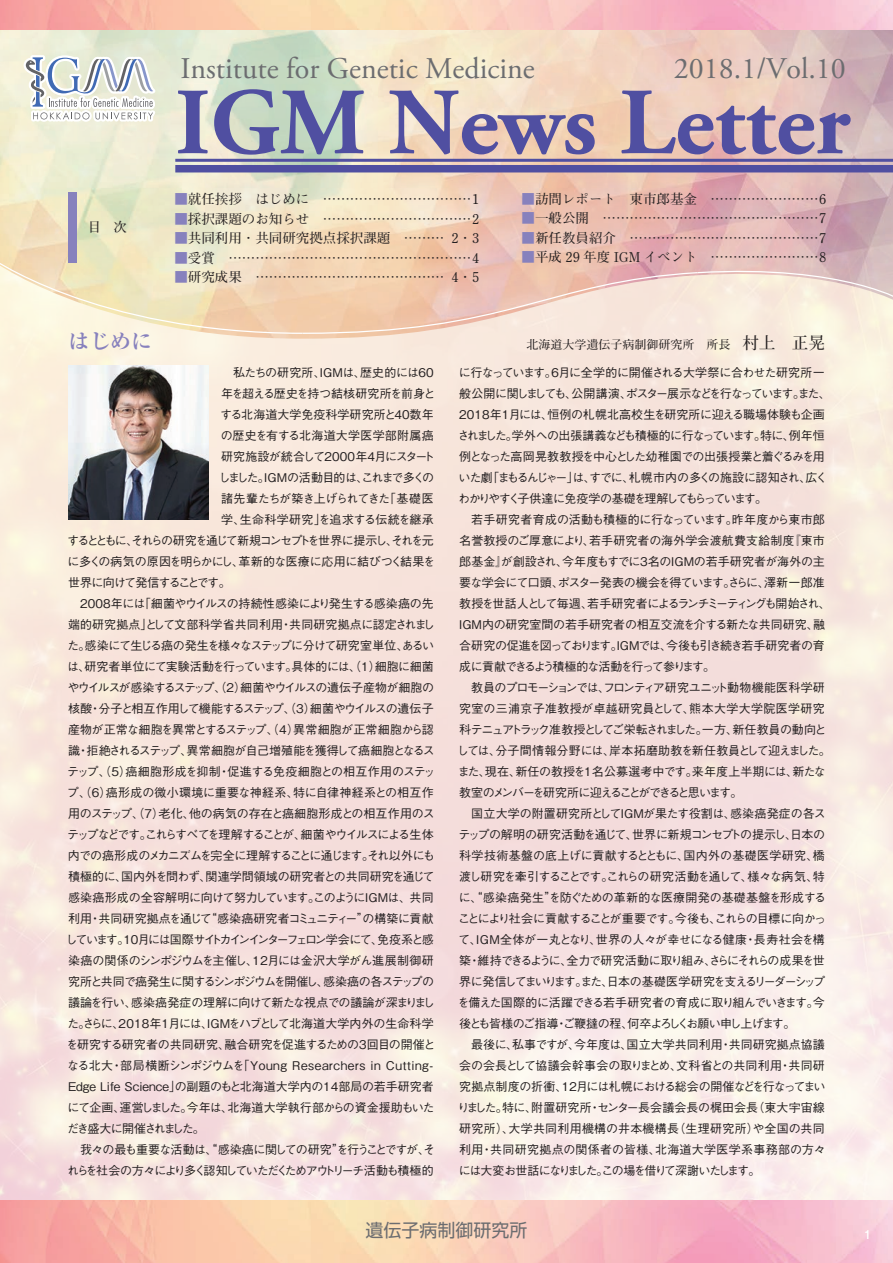
<style>
.page{position:relative;width:893px;height:1263px;background:#fff}
.page>*{position:absolute;margin:0;border:0;box-sizing:border-box;transform-origin:0 0}
.t1{font:700 94.5px "Adobe Garamond Pro";color:#504fa1}
.t2{font:30px "Adobe Garamond Pro";color:#6c6d70}
.t3{font:700 21px "Ryumin Pro";color:#8781bd}
.t4{font:18px "Shin Go Pro";color:#6c6d70}
.t5{font:700 13.5px "Futo Min A101 Pro";color:#231f20}
.t6{font:500 12px/21px "Gothic BBB Pro";letter-spacing:-.045em;color:#231f20;text-align:justify}
.t7{font:500 12px/21px "Gothic BBB Pro";letter-spacing:-.025em;color:#231f20}
.t8{font:500 12px/21px "Gothic BBB Pro";letter-spacing:-.075em;color:#231f20}
.t9{font:500 12px "Gothic BBB Pro";letter-spacing:-.02em;color:#231f20}
.t10{font:500 12px "Gothic BBB Pro";letter-spacing:-.01em;color:#231f20}
.t11{font:500 12px "Gothic BBB Pro";letter-spacing:-.14em;color:#231f20}
.t12{font:500 12px "Gothic BBB Pro";color:#231f20}
.t13{font:500 12px "Gothic BBB Pro";letter-spacing:.005em;color:#231f20}
.t14{font:500 12px "Gothic BBB Pro";letter-spacing:-.095em;color:#231f20}
.t15{font:500 12px "Gothic BBB Pro";letter-spacing:.045em;color:#231f20}
.t16{font:500 12px "Gothic BBB Pro";letter-spacing:-.105em;color:#231f20}
.t17{font:500 12px "Gothic BBB Pro";letter-spacing:-.115em;color:#231f20}
.t18{font:500 12px "Gothic BBB Pro";letter-spacing:-.125em;color:#231f20}
.t19{font:500 12px "Gothic BBB Pro";letter-spacing:-.08em;color:#231f20}
.t20{font:500 12px "Gothic BBB Pro";letter-spacing:-.1em;color:#231f20}
.t21{font:500 12px "Gothic BBB Pro";letter-spacing:-.085em;color:#231f20}
.t22{font:500 12px "Gothic BBB Pro";letter-spacing:.01em;color:#231f20}
.t23{font:500 12px "Gothic BBB Pro";letter-spacing:.025em;color:#231f20}
.t24{font:700 12px "Futo Min A101 Pro";color:#231f20}
.t25{font:500 12px "Gothic BBB Pro";letter-spacing:-.09em;color:#231f20}
.t26{font:500 12px "Gothic BBB Pro";letter-spacing:-.07em;color:#231f20}
.t27{font:500 12px "Gothic BBB Pro";letter-spacing:.03em;color:#231f20}
.t28{font:500 12px "Gothic BBB Pro";letter-spacing:.02em;color:#231f20}
.t29{font:500 12px "Gothic BBB Pro";letter-spacing:-.155em;color:#231f20}
.t30{font:500 11.25px "Gothic MB101 Pro";color:#fff}
.s1{color:#8781bd}
.s2{font-size:16.5px}
</style>
<div class="page">
<img style="left:0;top:339px;width:893px;height:862px">
<img style="left:0;top:30px;width:893px;height:309px">
<hr style="left:175px;top:159px;width:718px;height:3px;background:#504fa1">
<div style="left:175px;top:165px;width:718px;height:7px;background:#504fa1"></div>
<div style="left:68px;top:192px;width:9px;height:71px;background:#8781bd"></div>
<img style="left:68px;top:366px;width:140px;height:153px">
<svg style="left:0;top:254px;width:893px;height:80px;background:#f1d9c4"></svg>
<svg style="left:20px;top:29px;width:142px;height:142px"></svg>
<p class="t5" style="left:88px;top:216px;width:41px">目　次</p>
<h2 class="t2" style="left:180px;top:50px;width:356px">Institute for Genetic Medicine</h2>
<h2 class="t2" style="left:674px;top:50px;width:174px">2018.1/Vol.10</h2>
<h1 class="t1" style="left:175px;top:68px;width:677px">IGM News Letter</h1>
<p class="t5" style="left:174px;top:188px;width:307px"><span class="s1">■</span>就任挨拶　はじめに ……………………………1</p>
<p class="t5" style="left:174px;top:208px;width:307px"><span class="s1">■</span>採択課題のお知らせ ……………………………2</p>
<p class="t5" style="left:174px;top:227px;width:307px"><span class="s1">■</span>共同利用・共同研究拠点採択課題 ……… 2・3</p>
<p class="t5" style="left:174px;top:247px;width:307px"><span class="s1">■</span>受賞 ………………………………………………4</p>
<p class="t5" style="left:174px;top:266px;width:307px"><span class="s1">■</span>研究成果 …………………………………… 4・5</p>
<p class="t5" style="left:522px;top:188px;width:307px"><span class="s1">■</span>訪問レポート　東市郎基金 ……………………6</p>
<p class="t5" style="left:522px;top:208px;width:307px"><span class="s1">■</span>一般公開 …………………………………………7</p>
<p class="t5" style="left:522px;top:227px;width:307px"><span class="s1">■</span>新任教員紹介 ……………………………………7</p>
<p class="t5" style="left:522px;top:247px;width:307px"><span class="s1">■</span>平成 29 年度 IGM イベント ……………………8</p>
<h3 class="t3" style="left:68px;top:325px;width:85px">はじめに</h3>
<p class="t24" style="left:526px;top:335px;width:300px">北海道大学遺伝子病制御研究所　所長　<span class="s2">村上　正晃</span></p>
<p class="t10" style="left:233px;top:362px;width:202px">私たちの研究所、IGMは、歴史的には60</p>
<p class="t25" style="left:221px;top:383px;width:216px">年を超える歴史を持つ結核研究所を前身と</p>
<p class="t13" style="left:220px;top:404px;width:215px">する北海道大学免疫科学研究所と40数年</p>
<p class="t28" style="left:221px;top:425px;width:215px">の歴史を有する北海道大学医学部附属癌</p>
<p class="t7" style="left:221px;top:444px;width:215px">研究施設が統合して2000年4月にスタート</p>
<p class="t6" style="left:218px;top:465px;width:217px">しました。IGMの活動目的は、これまで多くの</p>
<p class="t26" style="left:221px;top:488px;width:214px">諸先輩たちが築き上げられてきた「基礎医</p>
<p class="t27" style="left:221px;top:509px;width:214px">学、生命科学研究」を追求する伝統を継承</p>
<p class="t11" style="left:67px;top:530px;width:368px">するとともに、それらの研究を通じて新規コンセプトを世界に提示し、それを元</p>
<p class="t7" style="left:68px;top:549px;width:369px">に多くの病気の原因を明らかにし、革新的な医療に応用に結びつく結果を</p>
<p class="t14" style="left:68px;top:572px;width:164px">世界に向けて発信することです。</p>
<p class="t9" style="left:80px;top:593px;width:355px">2008年には「細菌やウイルスの持続性感染により発生する感染癌の先</p>
<p class="t22" style="left:68px;top:614px;width:368px">端的研究拠点」として文部科学省共同利用・共同研究拠点に認定されまし</p>
<p class="t19" style="left:67px;top:635px;width:369px">た。感染にて生じる癌の発生を様々なステップに分けて研究室単位、あるい</p>
<p class="t6" style="left:67px;top:654px;width:368px">は、研究者単位にて実験活動を行っています。具体的には、（1）細胞に細菌</p>
<p class="t16" style="left:67px;top:677px;width:368px">やウイルスが感染するステップ、（2）細菌やウイルスの遺伝子産物が細胞の</p>
<p class="t14" style="left:68px;top:698px;width:367px">核酸・分子と相互作用して機能するステップ、（3）細菌やウイルスの遺伝子</p>
<p class="t6" style="left:68px;top:717px;width:367px">産物が正常な細胞を異常とするステップ、（4）異常細胞が正常細胞から認</p>
<p class="t20" style="left:68px;top:740px;width:368px">識・拒絶されるステップ、異常細胞が自己増殖能を獲得して癌細胞となるス</p>
<p class="t12" style="left:67px;top:761px;width:370px">テップ、（5）癌細胞形成を抑制・促進する免疫細胞との相互作用のステッ</p>
<p class="t23" style="left:67px;top:782px;width:368px">プ、（6）癌形成の微小環境に重要な神経系、特に自律神経系との相互作</p>
<p class="t10" style="left:68px;top:803px;width:368px">用のステップ、（7）老化、他の病気の存在と癌細胞形成との相互作用のス</p>
<p class="t17" style="left:67px;top:824px;width:368px">テップなどです。これらすべてを理解することが、細菌やウイルスによる生体</p>
<p class="t21" style="left:68px;top:845px;width:368px">内での癌形成のメカニズムを完全に理解することに通じます。それ以外にも</p>
<p class="t10" style="left:68px;top:866px;width:368px">積極的に、国内外を問わず、関連学問領域の研究者との共同研究を通じて</p>
<p class="t6" style="left:68px;top:885px;width:367px">感染癌形成の全容解明に向けて努力しています。このようにIGMは、共同</p>
<p class="t9" style="left:68px;top:908px;width:367px">利用・共同研究拠点を通じて“感染癌研究者コミュニティー”の構築に貢献</p>
<p class="t11" style="left:66px;top:929px;width:370px">しています。10月には国際サイトカインインターフェロン学会にて、免疫系と感</p>
<p class="t6" style="left:68px;top:948px;width:367px">染癌の関係のシンポジウムを主催し、１２月には金沢大学がん進展制御研</p>
<p class="t8" style="left:68px;top:969px;width:368px">究所と共同で癌発生に関するシンポジウムを開催し、感染癌の各ステップの</p>
<p class="t6" style="left:68px;top:990px;width:368px">議論を行い、感染癌発症の理解に向けて新たな視点での議論が深まりまし</p>
<p class="t13" style="left:67px;top:1013px;width:368px">た。さらに、2018年1月には、IGMをハブとして北海道大学内外の生命科学</p>
<p class="t6" style="left:66px;top:1032px;width:371px">を研究する研究者の共同研究、融合研究を促進するための３回目の開催と</p>
<p class="t15" style="left:67px;top:1055px;width:368px">なる北大・部局横断シンポジウムを「Young Researchers in Cutting-</p>
<p class="t12" style="left:68px;top:1076px;width:367px">Edge Life Science」の副題のもと北海道大学内の14部局の若手研究者</p>
<p class="t9" style="left:68px;top:1097px;width:368px">にて企画、運営しました。今年は、北海道大学執行部からの資金援助もいた</p>
<p class="t29" style="left:67px;top:1118px;width:139px">だき盛大に開催されました。</p>
<p class="t8" style="left:80px;top:1137px;width:356px">我々の最も重要な活動は、“感染癌に関しての研究”を行うことですが、そ</p>
<p class="t18" style="left:67px;top:1160px;width:368px">れらを社会の方々により多く認知していただくためアウトリーチ活動も積極的</p>
<p class="t8" style="left:457px;top:360px;width:375px">に行なっています。６月に全学的に開催される大学祭に合わせた研究所一般公開に関しましても、公開講演、ポスター展示などを行なっています。また、2018年1月には、恒例の札幌北高校生を研究所に迎える職場体験も企画されました。学外への出張講義なども積極的に行なっています。特に、例年恒例となった高岡晃教教授を中心とした幼稚園での出張授業と着ぐるみを用いた劇「まもるんじゃー」は、すでに、札幌市内の多くの施設に認知され、広くわかりやすく子供達に免疫学の基礎を理解してもらっています。</p>
<p class="t7" style="left:459px;top:507px;width:373px;text-indent:12px">若手研究者育成の活動も積極的に行なっています。昨年度から東市郎名誉教授のご厚意により、若手研究者の海外学会渡航費支給制度『東市郎基金』が創設され、今年度もすでに3名のIGMの若手研究者が海外の主要な学会にて口頭、ポスター発表の機会を得ています。さらに、澤新一郎准教授を世話人として毎週、若手研究者によるランチミーティングも開始され、IGM内の研究室間の若手研究者の相互交流を介する新たな共同研究、融合研究の促進を図っております。IGMでは、今後も引き続き若手研究者の育成に貢献できるよう積極的な活動を行って参ります。</p>
<p class="t6" style="left:457px;top:675px;width:376px;text-align:left;text-indent:15px">教員のプロモーションでは、フロンティア研究ユニット動物機能医科学研究室の三浦京子准教授が卓越研究員として、熊本大学大学院医学研究科テニュアトラック准教授としてご栄転されました。一方、新任教員の動向としては、分子間情報分野には、岸本拓磨助教を新任教員として迎えました。また、現在、新任の教授を1名公募選考中です。来年度上半期には、新たな教室のメンバーを研究所に迎えることができると思います。</p>
<p class="t6" style="left:458px;top:801px;width:370px;text-indent:14px">国立大学の附置研究所としてIGMが果たす役割は、感染癌発症の各ステップの解明の研究活動を通じて、世界に新規コンセプトの提示し、日本の科学技術基盤の底上げに貢献するとともに、国内外の基礎医学研究、橋渡し研究を牽引することです。これらの研究活動を通して、様々な病気、特に、“感染癌発生”を防ぐための革新的な医療開発の基礎基盤を形成することにより社会に貢献することが重要です。今後も、これらの目標に向かって、IGM全体が一丸となり、世界の人々が幸せになる健康・長寿社会を構築・維持できるように、全力で研究活動に取り組み、さらにそれらの成果を世界に発信してまいります。また、日本の基礎医学研究を支えるリーダーシップを備えた国際的に活躍できる若手研究者の育成に取り組んでいきます。今後とも皆様のご指導・ご鞭撻の程、何卒よろしくお願い申し上げます。</p>
<p class="t6" style="left:457px;top:1032px;width:370px;text-indent:14px">最後に、私事ですが、今年度は、国立大学共同利用・共同研究拠点協議会の会長として協議会幹事会の取りまとめ、文科省との共同利用・共同研究拠点制度の折衝、１２月には札幌における総会の開催などを行なってまいりました。特に、附置研究所・センター長会議会長の梶田会長（東大宇宙線研究所）、大学共同利用機構の井本機構長（生理研究所）や全国の共同利用・共同研究拠点の関係者の皆様、北海道大学医学系事務部の方々には大変お世話になりました。この場を借りて深謝いたします。</p>
<h3 class="t4" style="left:365px;top:1216px;width:163px">遺伝子病制御研究所</h3>
<p class="t30" style="left:863px;top:1225px;width:10px">1</p>
</div>
